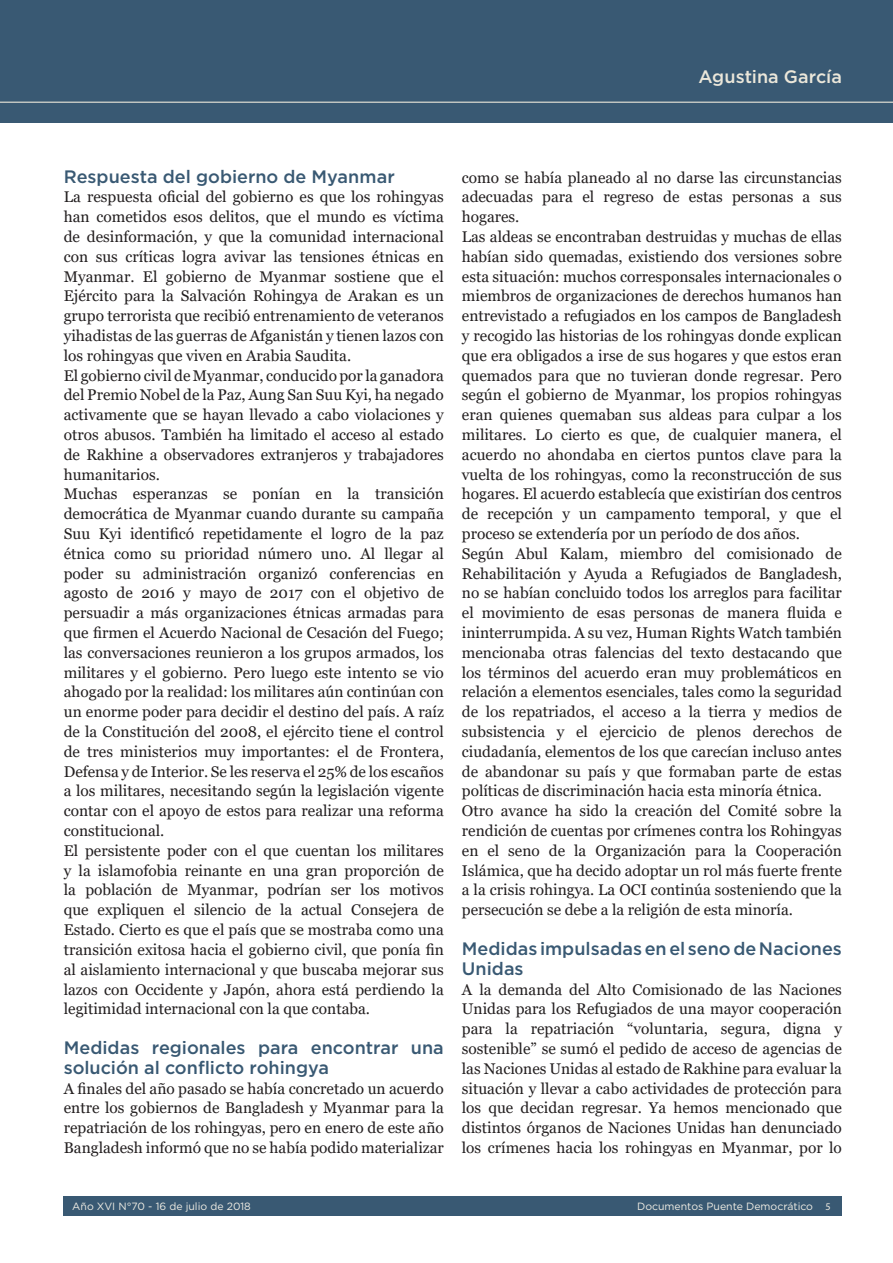
<style>
.page{position:relative;width:893px;height:1263px;background:#fff}
.page>*{position:absolute;margin:0;border:0;box-sizing:border-box;transform-origin:0 0}
.texto{font:500 18px/19.8px "Gotham";color:#395973}
.t1{font:500 18px "Gotham";color:#ebe7da}
.texto-2{font:15.45px/19.8px "Georgia";color:#231f20;text-align:justify}
.t2{font:10.5px "Gotham";color:#f1eee5}
.s1{font-family:"Myriad Pro";font-size:10.2px;color:#efebe1}
</style>
<div class="page">
<div style="left:64px;top:1197px;width:778px;height:19px;background:#395973"></div>
<div style="left:0;top:0;width:893px;height:122px;background:#395973"></div>
<hr style="left:0;top:102px;width:893px;height:1px;background:#ebe7da">
<p class="t1" style="left:698px;top:65px;width:145px">Agustina García</p>
<p class="texto" style="left:64px;top:166px;width:332px">Respuesta del gobierno de Myanmar</p>
<p class="texto-2" style="left:64px;top:187px;width:382px">La respuesta oficial del gobierno es que los rohingyas han cometidos esos delitos, que el mundo es víctima de desinformación, y que la comunidad internacional con sus críticas logra avivar las tensiones étnicas en Myanmar. El gobierno de Myanmar sostiene que el Ejército para la Salvación Rohingya de Arakan es un grupo terrorista que recibió entrenamiento de veteranos yihadistas de las guerras de Afganistán y tienen lazos con los rohingyas que viven en Arabia Saudita.</p>
<p class="texto-2" style="left:64px;top:366px;width:382px">El gobierno civil de Myanmar, conducido por la ganadora del Premio Nobel de la Paz, Aung San Suu Kyi, ha negado activamente que se hayan llevado a cabo violaciones y otros abusos. También ha limitado el acceso al estado de Rakhine a observadores extranjeros y trabajadores humanitarios.</p>
<p class="texto-2" style="left:64px;top:484px;width:382px">Muchas esperanzas se ponían en la transición democrática de Myanmar cuando durante su campaña Suu Kyi identificó repetidamente el logro de la paz étnica como su prioridad número uno. Al llegar al poder su administración organizó conferencias en agosto de 2016 y mayo de 2017 con el objetivo de persuadir a más organizaciones étnicas armadas para que firmen el Acuerdo Nacional de Cesación del Fuego; las conversaciones reunieron a los grupos armados, los militares y el gobierno. Pero luego este intento se vio ahogado por la realidad: los militares aún continúan con un enorme poder para decidir el destino del país. A raíz de la Constitución del 2008, el ejército tiene el control de tres ministerios muy importantes: el de Frontera, Defensa y de Interior. Se les reserva el 25% de los escaños a los militares, necesitando según la legislación vigente contar con el apoyo de estos para realizar una reforma constitucional.</p>
<p class="texto-2" style="left:64px;top:841px;width:382px">El persistente poder con el que cuentan los militares y la islamofobia reinante en una gran proporción de la población de Myanmar, podrían ser los motivos que expliquen el silencio de la actual Consejera de Estado. Cierto es que el país que se mostraba como una transición exitosa hacia el gobierno civil, que ponía fin al aislamiento internacional y que buscaba mejorar sus lazos con Occidente y Japón, ahora está perdiendo la legitimidad internacional con la que contaba.</p>
<p class="texto" style="left:64px;top:1037px;width:382px">Medidas regionales para encontrar una solución al conflicto rohingya</p>
<p class="texto-2" style="left:64px;top:1078px;width:382px">A finales del año pasado se había concretado un acuerdo entre los gobiernos de Bangladesh y Myanmar para la repatriación de los rohingyas, pero en enero de este año Bangladesh informó que no se había podido materializar</p>
<p class="texto-2" style="left:462px;top:168px;width:382px">como se había planeado al no darse las circunstancias adecuadas para el regreso de estas personas a sus hogares.</p>
<p class="texto-2" style="left:462px;top:227px;width:382px">Las aldeas se encontraban destruidas y muchas de ellas habían sido quemadas, existiendo dos versiones sobre esta situación: muchos corresponsales internacionales o miembros de organizaciones de derechos humanos han entrevistado a refugiados en los campos de Bangladesh y recogido las historias de los rohingyas donde explican que era obligados a irse de sus hogares y que estos eran quemados para que no tuvieran donde regresar. Pero según el gobierno de Myanmar, los propios rohingyas eran quienes quemaban sus aldeas para culpar a los militares. Lo cierto es que, de cualquier manera, el acuerdo no ahondaba en ciertos puntos clave para la vuelta de los rohingyas, como la reconstrucción de sus hogares. El acuerdo establecía que existirían dos centros de recepción y un campamento temporal, y que el proceso se extendería por un período de dos años.</p>
<p class="texto-2" style="left:462px;top:544px;width:382px">Según Abul Kalam, miembro del comisionado de Rehabilitación y Ayuda a Refugiados de Bangladesh, no se habían concluido todos los arreglos para facilitar el movimiento de esas personas de manera fluida e ininterrumpida. A su vez, Human Rights Watch también mencionaba otras falencias del texto destacando que los términos del acuerdo eran muy problemáticos en relación a elementos esenciales, tales como la seguridad de los repatriados, el acceso a la tierra y medios de subsistencia y el ejercicio de plenos derechos de ciudadanía, elementos de los que carecían incluso antes de abandonar su país y que formaban parte de estas políticas de discriminación hacia esta minoría étnica.</p>
<p class="texto-2" style="left:462px;top:801px;width:382px">Otro avance ha sido la creación del Comité sobre la rendición de cuentas por crímenes contra los Rohingyas en el seno de la Organización para la Cooperación Islámica, que ha decido adoptar un rol más fuerte frente a la crisis rohingya. La OCI continúa sosteniendo que la persecución se debe a la religión de esta minoría.</p>
<p class="texto" style="left:462px;top:938px;width:382px">Medidas impulsadas en el seno de Naciones<br>Unidas</p>
<p class="texto-2" style="left:462px;top:979px;width:382px">A la demanda del Alto Comisionado de las Naciones Unidas para los Refugiados de una mayor cooperación para la repatriación “voluntaria, segura, digna y sostenible” se sumó el pedido de acceso de agencias de las Naciones Unidas al estado de Rakhine para evaluar la situación y llevar a cabo actividades de protección para los que decidan regresar. Ya hemos mencionado que distintos órganos de Naciones Unidas han denunciado los crímenes hacia los rohingyas en Myanmar, por lo</p>
<p class="t2" style="left:72px;top:1200px;width:180px">Año XVI N°70 - 16 de julio de 2018</p>
<p class="t2" style="left:637px;top:1200px;width:195px">Documentos Puente Democrático <span class="s1">5</span></p>
</div>
